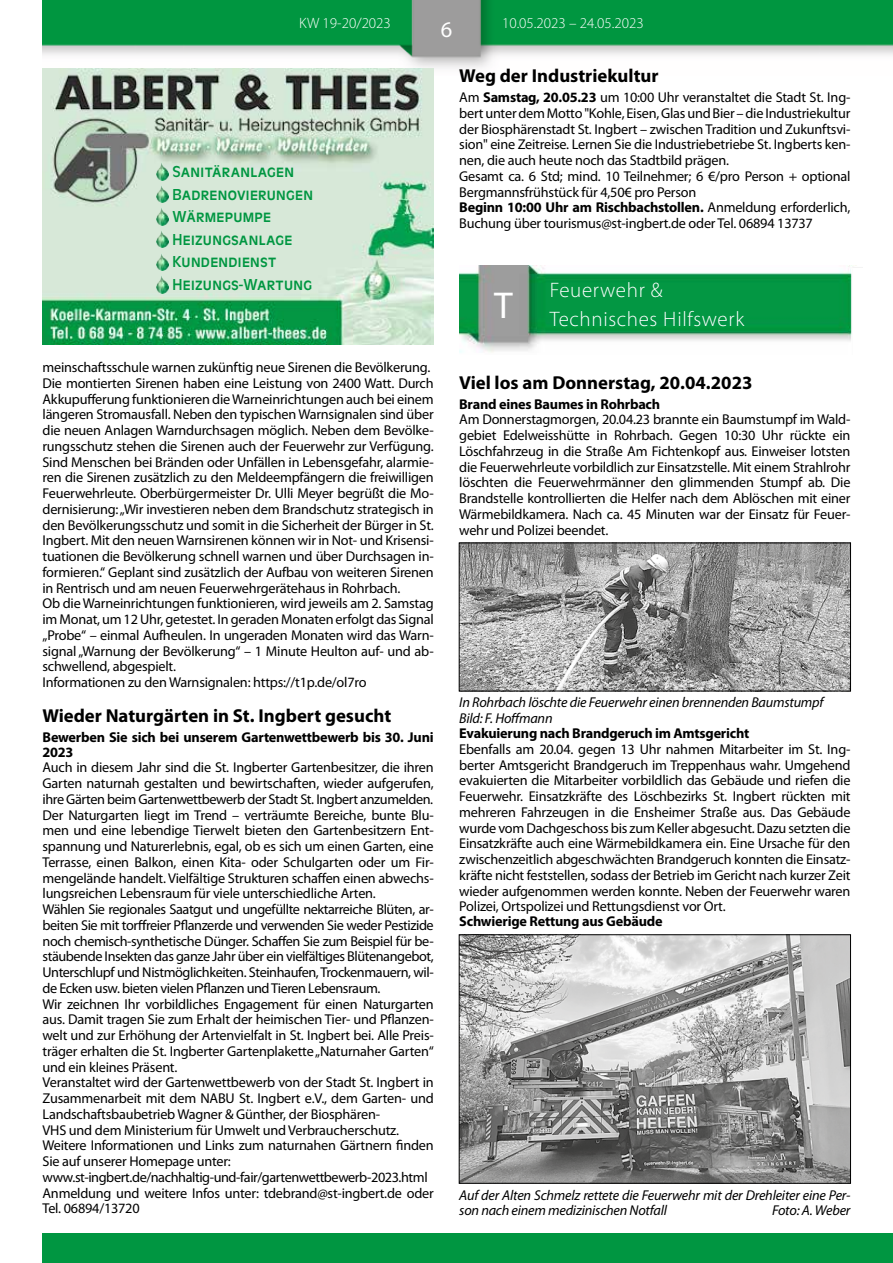
<style>
.page{position:relative;width:893px;height:1263px;background:#fff}
.page>*{position:absolute;margin:0;border:0;box-sizing:border-box;transform-origin:0 0}
.t1{font:22.5px "Myriad Pro";color:#fff}
.t2{font:300 21px/28.2px "Myriad Pro";letter-spacing:.03em;color:#fff}
.t3{font:700 18.75px "Myriad Pro";color:#000}
.t4{font:16.5px/22.5px "Antigone Caps Regular";letter-spacing:.02em;color:#009641}
.t5{font:300 15px "Myriad Pro";color:#fff}
.t6{font:14.25px/15.8px "Myriad Pro";letter-spacing:-.015em;color:#000}
.t7{font:italic 14.25px/15.8px "Myriad Pro";letter-spacing:-.015em;color:#000}
.t8{font:700 14.25px/15px "Myriad Pro";letter-spacing:-.015em;color:#000}
.s1{font-weight:700}
</style>
<div class="page">
<img style="left:43px;top:0;width:850px;height:69px">
<div style="left:43px;top:1233px;width:850px;height:30px;background:#009641"></div>
<img style="left:459px;top:266px;width:403px;height:87px">
<img style="left:461px;top:545px;width:388px;height:144px">
<img style="left:461px;top:936px;width:388px;height:245px">
<div style="left:459px;top:934px;width:392px;height:249px;border:1px solid #000"></div>
<img style="left:43px;top:68px;width:391px;height:276px">
<img style="left:156px;top:163px;width:12px;height:17px">
<img style="left:156px;top:185px;width:12px;height:18px">
<img style="left:156px;top:208px;width:12px;height:17px">
<img style="left:156px;top:230px;width:12px;height:18px">
<img style="left:156px;top:253px;width:12px;height:17px">
<img style="left:156px;top:276px;width:12px;height:17px">
<p class="t5" style="left:299px;top:14px;width:93px">KW 19-20/2023</p>
<p class="t5" style="left:502px;top:14px;width:143px">10.05.2023 – 24.05.2023</p>
<h1 class="t1" style="left:441px;top:15px;width:13px">6</h1>
<p class="t4" style="left:173px;top:161px;width:142px">Sanitäranlagen<br>Badrenovierungen<br>Wärmepumpe<br>Heizungsanlage<br>Kundendienst<br>Heizungs-Wartung</p>
<p class="t6" style="left:43px;top:359px;width:393px">meinschaftsschule warnen zukünftig neue Sirenen die Bevölkerung.<br>Die montierten Sirenen haben eine Leistung von 2400 Watt. Durch Akkupufferung funktionieren die Warneinrichtungen auch bei einem längeren Stromausfall. Neben den typischen Warnsignalen sind über die neuen Anlagen Warndurchsagen möglich. Neben dem Bevölke&shy;rungsschutz stehen die Sirenen auch der Feuerwehr zur Verfügung.<br>Sind Menschen bei Bränden oder Unfällen in Lebensgefahr, alarmie&shy;ren die Sirenen zusätzlich zu den Meldeempfängern die freiwilligen Feuerwehrleute. Oberbürgermeister Dr. Ulli Meyer begrüßt die Mo&shy;dernisierung: „Wir investieren neben dem Brandschutz strategisch in den Bevölkerungsschutz und somit in die Sicherheit der Bürger in St.<br>Ingbert. Mit den neuen Warnsirenen können wir in Not- und Krisensi&shy;tuationen die Bevölkerung schnell warnen und über Durchsagen in&shy;formieren.“ Geplant sind zusätzlich der Aufbau von weiteren Sirenen in Rentrisch und am neuen Feuerwehrgerätehaus in Rohrbach.<br>Ob die Warneinrichtungen funktionieren, wird jeweils am 2. Samstag im Monat, um 12 Uhr, getestet. In geraden Monaten erfolgt das Signal „Probe“ – einmal Aufheulen. In ungeraden Monaten wird das Warn&shy;signal „Warnung der Bevölkerung“ – 1 Minute Heulton auf- und ab&shy;schwellend, abgespielt.<br>Informationen zu den Warnsignalen: https://t1p.de/ol7ro</p>
<h3 class="t3" style="left:43px;top:704px;width:350px">Wieder Naturgärten in St. Ingbert gesucht</h3>
<p class="t8" style="left:43px;top:729px;width:393px">Bewerben Sie sich bei unserem Gartenwettbewerb bis 30. Juni<br>2023</p>
<p class="t6" style="left:43px;top:759px;width:393px">Auch in diesem Jahr sind die St. Ingberter Gartenbesitzer, die ihren Garten naturnah gestalten und bewirtschaften, wieder aufgerufen, ihre Gärten beim Gartenwettbewerb der Stadt St. Ingbert anzumelden.<br>Der Naturgarten liegt im Trend – verträumte Bereiche, bunte Blu&shy;men und eine lebendige Tierwelt bieten den Gartenbesitzern Ent&shy;spannung und Naturerlebnis, egal, ob es sich um einen Garten, eine Terrasse, einen Balkon, einen Kita- oder Schulgarten oder um Fir&shy;mengelände handelt. Vielfältige Strukturen schaffen einen abwechs&shy;lungsreichen Lebensraum für viele unterschiedliche Arten.<br>Wählen Sie regionales Saatgut und ungefüllte nektarreiche Blüten, ar&shy;beiten Sie mit torffreier Pflanzerde und verwenden Sie weder Pestizide noch chemisch-synthetische Dünger. Schaffen Sie zum Beispiel für be&shy;stäubende Insekten das ganze Jahr über ein vielfältiges Blütenangebot, Unterschlupf und Nistmöglichkeiten. Steinhaufen, Trockenmauern, wil&shy;de Ecken usw. bieten vielen Pflanzen und Tieren Lebensraum.<br>Wir zeichnen Ihr vorbildliches Engagement für einen Naturgarten aus. Damit tragen Sie zum Erhalt der heimischen Tier- und Pflanzen&shy;welt und zur Erhöhung der Artenvielfalt in St. Ingbert bei. Alle Preis&shy;träger erhalten die St. Ingberter Gartenplakette „Naturnaher Garten“ und ein kleines Präsent.<br>Veranstaltet wird der Gartenwettbewerb von der Stadt St. Ingbert in Zusammenarbeit mit dem NABU St. Ingbert e.V., dem Garten- und Landschaftsbaubetrieb Wagner &amp; Günther, der Biosphären-<br>VHS und dem Ministerium für Umwelt und Verbraucherschutz.<br>Weitere Informationen und Links zum naturnahen Gärtnern finden Sie auf unserer Homepage unter: www.st-ingbert.de/nachhaltig-und-fair/gartenwettbewerb-2023.html Anmeldung und weitere Infos unter: tdebrand@st-ingbert.de oder Tel. 06894/13720</p>
<h3 class="t3" style="left:459px;top:64px;width:201px">Weg der Industriekultur</h3>
<p class="t6" style="left:459px;top:89px;width:393px">Am <span class="s1">Samstag, 20.05.23</span> um 10:00 Uhr veranstaltet die Stadt St. Ing&shy;bert unter dem Motto "Kohle, Eisen, Glas und Bier – die Industriekultur der Biosphärenstadt St. Ingbert – zwischen Tradition und Zukunftsvi&shy;sion" eine Zeitreise. Lernen Sie die Industriebetriebe St. Ingberts ken&shy;nen, die auch heute noch das Stadtbild prägen.<br>Gesamt ca. 6 Std; mind. 10 Teilnehmer; 6 €/pro Person + optional Bergmannsfrühstück für 4,50€ pro Person<br><span class="s1">Beginn 10:00 Uhr am Rischbachstollen.</span> Anmeldung erforderlich, Buchung über tourismus@st-ingbert.de oder Tel. 06894 13737</p>
<h2 class="t2" style="left:494px;top:276px;width:251px;text-indent:56px">Feuerwehr &amp;<br><sup>T</sup> Technisches Hilfswerk</h2>
<h3 class="t3" style="left:459px;top:371px;width:295px">Viel los am Donnerstag, 20.04.2023</h3>
<p class="t8" style="left:459px;top:396px;width:202px">Brand eines Baumes in Rohrbach</p>
<p class="t6" style="left:459px;top:411px;width:393px;text-align:justify">Am Donnerstagmorgen, 20.04.23 brannte ein Baumstumpf im Wald&shy;gebiet Edelweisshütte in Rohrbach. Gegen 10:30 Uhr rückte ein Löschfahrzeug in die Straße Am Fichtenkopf aus. Einweiser lotsten die Feuerwehrleute vorbildlich zur Einsatzstelle. Mit einem Strahlrohr löschten die Feuerwehrmänner den glimmenden Stumpf ab. Die Brandstelle kontrollierten die Helfer nach dem Ablöschen mit einer Wärmebildkamera. Nach ca. 45 Minuten war der Einsatz für Feuer&shy;wehr und Polizei beendet.</p>
<p class="t7" style="left:459px;top:694px;width:366px">In Rohrbach löschte die Feuerwehr einen brennenden Baumstumpf<br>Bild: F. Hoffmann</p>
<p class="t8" style="left:459px;top:725px;width:292px">Evakuierung nach Brandgeruch im Amtsgericht</p>
<p class="t6" style="left:459px;top:741px;width:393px;text-align:justify">Ebenfalls am 20.04. gegen 13 Uhr nahmen Mitarbeiter im St. Ing&shy;berter Amtsgericht Brandgeruch im Treppenhaus wahr. Umgehend evakuierten die Mitarbeiter vorbildlich das Gebäude und riefen die Feuerwehr. Einsatzkräfte des Löschbezirks St. Ingbert rückten mit mehreren Fahrzeugen in die Ensheimer Straße aus. Das Gebäude wurde vom Dachgeschoss bis zum Keller abgesucht. Dazu setzten die Einsatzkräfte auch eine Wärmebildkamera ein. Eine Ursache für den zwischenzeitlich abgeschwächten Brandgeruch konnten die Einsatz&shy;kräfte nicht feststellen, sodass der Betrieb im Gericht nach kurzer Zeit wieder aufgenommen werden konnte. Neben der Feuerwehr waren Polizei, Ortspolizei und Rettungsdienst vor Ort.</p>
<p class="t8" style="left:459px;top:914px;width:205px">Schwierige Rettung aus Gebäude</p>
<p class="t7" style="left:459px;top:1187px;width:393px">Auf der Alten Schmelz rettete die Feuerwehr mit der Drehleiter eine Per&shy;son nach einem medizinischen Notfall</p>
<p class="t7" style="left:772px;top:1202px;width:80px">Foto: A. Weber</p>
</div>
